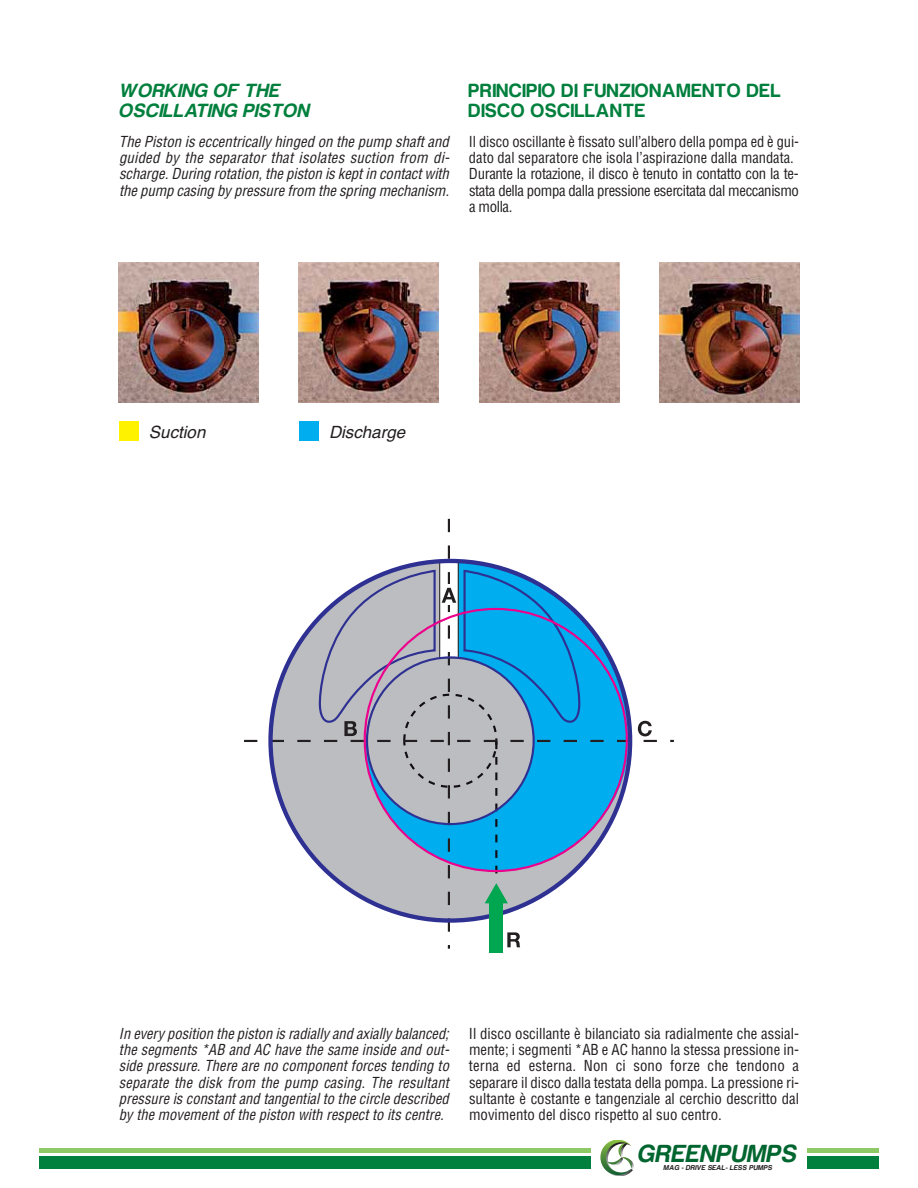
<style>
.page{position:relative;width:918px;height:1188px;background:#fff}
.page>*{position:absolute;margin:0;border:0;box-sizing:border-box;transform-origin:0 0}
.t1{font:italic 700 25.5px "Harabara";letter-spacing:.05em;color:#00652e}
.t2{font:700 19.8px/19.8px "Harabara";letter-spacing:.05em;color:#007f3d}
.t3{font:italic 700 19.8px/19.8px "Harabara";letter-spacing:.05em;color:#007f3d}
.t4{font:italic 16.95px "Helvetica";color:#231f20}
.t5{font:italic condensed 14.85px/16.2px "Helvetica";color:#231f20;text-align:justify}
.t6{font:condensed 14.85px/16.2px "Helvetica";letter-spacing:-.005em;color:#231f20;text-align:justify}
.t7{font:condensed 14.85px/16.2px "Helvetica";letter-spacing:-.025em;color:#231f20}
.t8{font:italic 700 7.35px "Harabara";letter-spacing:.05em;color:#231f20}
</style>
<div class="page">
<hr style="left:807px;top:1148px;width:72px;height:4px;background:#8fc967">
<div style="left:807px;top:1156px;width:72px;height:12px;background:#007f3d"></div>
<svg style="left:600px;top:1140px;width:34px;height:36px"></svg>
<hr style="left:39px;top:1148px;width:552px;height:4px;background:#8fc967">
<div style="left:39px;top:1156px;width:552px;height:12px;background:#007f3d"></div>
<img style="left:119px;top:262px;width:140px;height:140px">
<img style="left:299px;top:262px;width:140px;height:140px">
<img style="left:479px;top:262px;width:140px;height:140px">
<svg style="left:244px;top:519px;width:430px;height:430px"></svg>
<div style="left:490px;top:902px;width:13px;height:51px;background:#00a650"></div>
<img style="left:659px;top:262px;width:140px;height:140px">
<div style="left:119px;top:421px;width:20px;height:20px;background:#fff200"></div>
<div style="left:299px;top:421px;width:20px;height:20px;background:#00aeef"></div>
<h2 class="t3" style="left:119px;top:80px;width:191px">WORKING OF THE<br>OSCILLATING PISTON</h2>
<p class="t5" style="left:119px;top:135px;width:332px">The Piston is eccentrically hinged on the pump shaft and guided by the separator that isolates suction from di&shy;scharge. During rotation, the piston is kept in contact with the pump casing by pressure from the spring mechanism.</p>
<h2 class="t2" style="left:469px;top:80px;width:313px">PRINCIPIO DI FUNZIONAMENTO DEL<br>DISCO OSCILLANTE</h2>
<p class="t7" style="left:469px;top:135px;width:332px">Il disco oscillante è fissato sull’albero della pompa ed è gui&shy;dato dal separatore che isola l’aspirazione dalla mandata.<br>Durante la rotazione, il disco è tenuto in contatto con la te&shy;stata della pompa dalla pressione esercitata dal meccanismo a molla.</p>
<p class="t4" style="left:149px;top:426px;width:58px">Suction</p>
<p class="t4" style="left:329px;top:426px;width:78px">Discharge</p>
<p class="t5" style="left:119px;top:1027px;width:332px">In every position the piston is radially and axially balanced; the segments *AB and AC have the same inside and out&shy;side pressure. There are no component forces tending to separate the disk from the pump casing. The resultant pressure is constant and tangential to the circle described by the movement of the piston with respect to its centre.</p>
<p class="t6" style="left:469px;top:1027px;width:332px">Il disco oscillante è bilanciato sia radialmente che assial&shy;mente; i segmenti *AB e AC hanno la stessa pressione in&shy;terna ed esterna. Non ci sono forze che tendono a separare il disco dalla testata della pompa. La pressione ri&shy;sultante è costante e tangenziale al cerchio descritto dal movimento del disco rispetto al suo centro.</p>
<h1 class="t1" style="left:637px;top:1138px;width:160px">GREENPUMPS</h1>
<p class="t8" style="left:664px;top:1163px;width:110px">MAG - DRIVE SEAL- LESS PUMPS</p>
</div>
